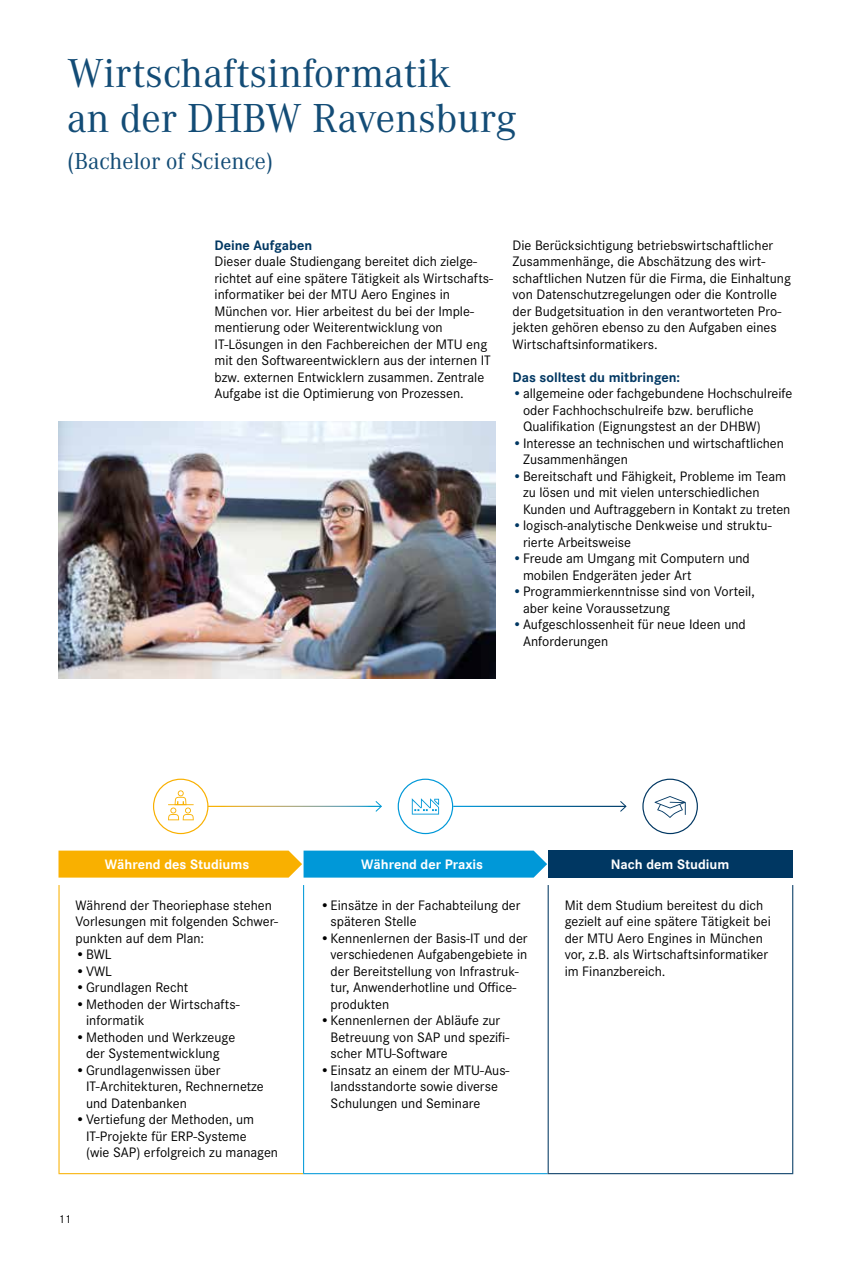
<style>
.page{position:relative;width:851px;height:1263px;background:#fff}
.page>*{position:absolute;margin:0;border:0;box-sizing:border-box;transform-origin:0 0}
.t1{font:42px/45px "Corporate A";color:#134c76}
.t2{font:24px "Corporate A";color:#134c76}
.t3{font:14.25px/16.5px "Corporate S";color:#000}
.t4{font:700 14.25px "Corporate S";color:#fff}
.t5{font:700 14.25px "Corporate S";color:#003762}
.t6{font:12px "Corporate S";color:#000}
.s1{color:#003762}
</style>
<div class="page">
<hr style="left:58px;top:885px;width:2px;height:288px;background:#f9b000">
<hr style="left:58px;top:1173px;width:245px;height:1px;background:#f9b000">
<hr style="left:303px;top:885px;width:1px;height:288px;background:#0098d8">
<hr style="left:303px;top:1173px;width:244px;height:1px;background:#0098d8">
<hr style="left:547px;top:885px;width:1px;height:288px;background:#003762">
<hr style="left:792px;top:885px;width:1px;height:288px;background:#003762">
<hr style="left:547px;top:1173px;width:246px;height:1px;background:#003762">
<svg style="left:58px;top:850px;width:489px;height:27px;background:#83a873"></svg>
<div style="left:548px;top:850px;width:244px;height:27px;background:#003762"></div>
<img style="left:58px;top:421px;width:437px;height:258px">
<svg style="left:374px;top:801px;width:8px;height:11px"></svg>
<svg style="left:619px;top:801px;width:8px;height:11px"></svg>
<div style="left:153px;top:779px;width:55px;height:55px;border:1px solid #f9b000;border-radius:50%"></div>
<svg style="left:168px;top:790px;width:26px;height:30px"></svg>
<div style="left:397px;top:779px;width:56px;height:55px;border:1px solid #0098d8;border-radius:50%"></div>
<svg style="left:412px;top:798px;width:27px;height:16px"></svg>
<div style="left:642px;top:779px;width:55px;height:55px;border:1px solid #003762;border-radius:50%"></div>
<svg style="left:654px;top:796px;width:31px;height:22px"></svg>
<h1 class="t1" style="left:67px;top:49px;width:451px">Wirtschaftsinformatik<br>an der DHBW Ravensburg</h1>
<h2 class="t2" style="left:67px;top:145px;width:208px">(Bachelor of Science)</h2>
<p class="t5" style="left:214px;top:237px;width:99px">Deine Aufgaben</p>
<p class="t3" style="left:214px;top:253px;width:280px">Dieser duale Studiengang bereitet dich zielge&shy;richtet auf eine spätere Tätigkeit als Wirtschafts&shy;informatiker bei der MTU Aero Engines in München vor. Hier arbeitest du bei der Imple&shy;mentierung oder Weiterentwicklung von IT-Lösungen in den Fachbereichen der MTU eng mit den Softwareentwicklern aus der internen IT bzw. externen Entwicklern zusammen. Zentrale Aufgabe ist die Optimierung von Prozessen.</p>
<p class="t3" style="left:512px;top:237px;width:280px">Die Berücksichtigung betriebswirtschaftlicher Zusammenhänge, die Abschätzung des wirt&shy;schaftlichen Nutzen für die Firma, die Einhaltung von Datenschutzregelungen oder die Kontrolle der Budgetsituation in den verantworteten Pro&shy;jekten gehören ebenso zu den Aufgaben eines Wirtschaftsinformatikers.</p>
<p class="t5" style="left:512px;top:369px;width:169px">Das solltest du mitbringen:</p>
<p class="t3" style="left:523px;top:385px;width:271px;text-indent:-11px"><span class="s1">•</span>allgemeine oder fachgebundene Hochschulreife oder Fachhochschulreife bzw. berufliche<br>Qualifikation (Eignungstest an der DHBW)</p>
<p class="t3" style="left:523px;top:435px;width:262px;text-indent:-11px"><span class="s1">•</span>Interesse an technischen und wirtschaftlichen<br>Zusammenhängen</p>
<p class="t3" style="left:523px;top:468px;width:269px;text-indent:-11px"><span class="s1">•</span>Bereitschaft und Fähigkeit, Probleme im Team zu lösen und mit vielen unterschiedlichen<br>Kunden und Auftraggebern in Kontakt zu treten</p>
<p class="t3" style="left:523px;top:517px;width:250px;text-indent:-11px"><span class="s1">•</span>logisch-analytische Denkweise und struktu&shy;rierte Arbeitsweise</p>
<p class="t3" style="left:523px;top:550px;width:228px;text-indent:-11px"><span class="s1">•</span>Freude am Umgang mit Computern und mobilen Endgeräten jeder Art</p>
<p class="t3" style="left:523px;top:583px;width:233px;text-indent:-11px"><span class="s1">•</span>Programmierkenntnisse sind von Vorteil, aber keine Voraussetzung</p>
<p class="t3" style="left:523px;top:616px;width:224px;text-indent:-11px"><span class="s1">•</span>Aufgeschlossenheit für neue Ideen und<br>Anforderungen</p>
<p class="t4" style="left:105px;top:856px;width:146px">Während des Studiums</p>
<p class="t4" style="left:361px;top:856px;width:123px">Während der Praxis</p>
<p class="t4" style="left:611px;top:856px;width:120px">Nach dem Studium</p>
<p class="t3" style="left:75px;top:897px;width:204px">Während der Theoriephase stehen<br>Vorlesungen mit folgenden Schwer&shy;punkten auf dem Plan:</p>
<p class="t3" style="left:75px;top:946px;width:38px">•BWL</p>
<p class="t3" style="left:75px;top:963px;width:38px">•VWL</p>
<p class="t3" style="left:75px;top:979px;width:114px">•Grundlagen Recht</p>
<p class="t3" style="left:86px;top:996px;width:155px;text-indent:-11px">•Methoden der Wirtschafts&shy;informatik</p>
<p class="t3" style="left:75px;top:1029px;width:161px;text-align:center">•Methoden und Werkzeuge der Systementwicklung</p>
<p class="t3" style="left:86px;top:1062px;width:179px;text-indent:-11px">•Grundlagenwissen über<br>IT-Architekturen, Rechnernetze und Datenbanken</p>
<p class="t3" style="left:86px;top:1111px;width:193px;text-indent:-11px">•Vertiefung der Methoden, um<br>IT-Projekte für ERP-Systeme<br>(wie SAP) erfolgreich zu managen</p>
<p class="t6" style="left:58px;top:1212px;width:14px">11</p>
<p class="t3" style="left:330px;top:897px;width:191px;text-indent:-11px">•Einsätze in der Fachabteilung der späteren Stelle</p>
<p class="t3" style="left:330px;top:930px;width:198px;text-indent:-11px">•Kennenlernen der Basis-IT und der verschiedenen Aufgabengebiete in der Bereitstellung von Infrastruk&shy;tur, Anwenderhotline und Office&shy;produkten</p>
<p class="t3" style="left:330px;top:1012px;width:180px;text-indent:-11px">•Kennenlernen der Abläufe zur<br>Betreuung von SAP und spezifi&shy;scher MTU-Software</p>
<p class="t3" style="left:330px;top:1062px;width:180px;text-indent:-11px">•Einsatz an einem der MTU-Aus&shy;landsstandorte sowie diverse<br>Schulungen und Seminare</p>
<p class="t3" style="left:564px;top:897px;width:208px">Mit dem Studium bereitest du dich gezielt auf eine spätere Tätigkeit bei der MTU Aero Engines in München vor, z.B. als Wirtschaftsinformatiker im Finanzbereich.</p>
</div>
